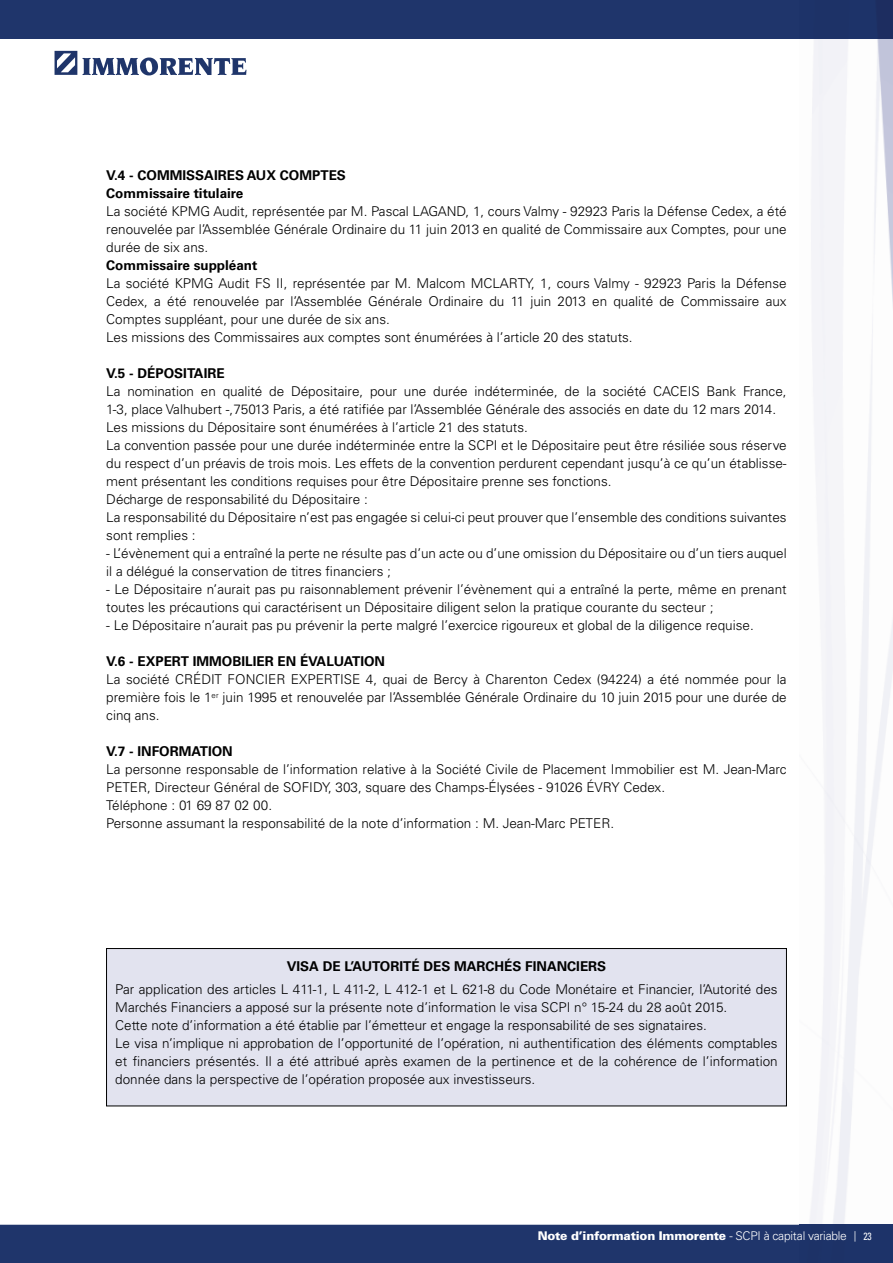
<style>
.page{position:relative;width:893px;height:1263px;background:#fff}
.page>*{position:absolute;margin:0;border:0;box-sizing:border-box;transform-origin:0 0}
.t1{font:300 13.5px/18px "Univers";color:#000}
.t2{font:700 13.5px/18px "Univers";color:#000}
.t3{font:900 12px "Univers";letter-spacing:-.02em;color:#fff}
.s1{font-weight:300}
.s2{font-weight:400;font-stretch:condensed;font-size:10.5px}
</style>
<div class="page">
<img style="left:799px;top:0;width:94px;height:1225px">
<img style="left:54px;top:51px;width:193px;height:25px">
<div style="left:0;top:0;width:799px;height:38px;background:#1f356b"></div>
<div style="left:0;top:1225px;width:893px;height:38px;background:#1f356b"></div>
<div style="left:107px;top:948px;width:679px;height:158px;background:#e2e3ef"></div>
<div style="left:106px;top:948px;width:681px;height:158px;border:1px solid #000"></div>
<p class="t2" style="left:106px;top:167px;width:241px">V.4 - COMMISSAIRES AUX COMPTES<br>Commissaire titulaire</p>
<p class="t1" style="left:106px;top:203px;width:682px;text-align:justify">La société KPMG Audit, représentée par M. Pascal LAGAND, 1, cours Valmy - 92923 Paris la Défense Cedex, a été renouvelée par l’Assemblée Générale Ordinaire du 11 juin 2013 en qualité de Commissaire aux Comptes, pour une durée de six ans.</p>
<p class="t2" style="left:106px;top:257px;width:153px">Commissaire suppléant</p>
<p class="t1" style="left:106px;top:275px;width:682px">La société KPMG Audit FS II, représentée par M. Malcom MCLARTY, 1, cours Valmy - 92923 Paris la Défense Cedex, a été renouvelée par l’Assemblée Générale Ordinaire du 11 juin 2013 en qualité de Commissaire aux Comptes suppléant, pour une durée de six ans.<br>Les missions des Commissaires aux comptes sont énumérées à l’article 20 des statuts.</p>
<p class="t2" style="left:106px;top:365px;width:120px">V.5 - DÉPOSITAIRE</p>
<p class="t1" style="left:106px;top:383px;width:682px">La nomination en qualité de Dépositaire, pour une durée indéterminée, de la société CACEIS Bank France, 1-3, place Valhubert -,75013 Paris, a été ratifiée par l’Assemblée Générale des associés en date du 12 mars 2014.<br>Les missions du Dépositaire sont énumérées à l’article 21 des statuts.<br>La convention passée pour une durée indéterminée entre la SCPI et le Dépositaire peut être résiliée sous réserve du respect d’un préavis de trois mois. Les effets de la convention perdurent cependant jusqu’à ce qu’un établisse&shy;ment présentant les conditions requises pour être Dépositaire prenne ses fonctions.<br>Décharge de responsabilité du Dépositaire :<br>La responsabilité du Dépositaire n’est pas engagée si celui-ci peut prouver que l’ensemble des conditions suivantes sont remplies :</p>
<p class="t1" style="left:106px;top:545px;width:682px">- L’évènement qui a entraîné la perte ne résulte pas d’un acte ou d’une omission du Dépositaire ou d’un tiers auquel il a délégué la conservation de titres financiers ;</p>
<p class="t1" style="left:106px;top:581px;width:682px">- Le Dépositaire n’aurait pas pu raisonnablement prévenir l’évènement qui a entraîné la perte, même en prenant toutes les précautions qui caractérisent un Dépositaire diligent selon la pratique courante du secteur ;</p>
<p class="t1" style="left:106px;top:617px;width:649px">- Le Dépositaire n’aurait pas pu prévenir la perte malgré l’exercice rigoureux et global de la diligence requise.</p>
<p class="t2" style="left:106px;top:653px;width:280px">V.6 - EXPERT IMMOBILIER EN ÉVALUATION</p>
<p class="t1" style="left:106px;top:671px;width:682px;text-align:justify">La société CRÉDIT FONCIER EXPERTISE 4, quai de Bercy à Charenton Cedex (94224) a été nommée pour la première fois le 1<sup>er</sup> juin 1995 et renouvelée par l’Assemblée Générale Ordinaire du 10 juin 2015 pour une durée de cinq ans.</p>
<p class="t2" style="left:106px;top:743px;width:128px">V.7 - INFORMATION</p>
<p class="t1" style="left:106px;top:761px;width:682px">La personne responsable de l’information relative à la Société Civile de Placement Immobilier est M. Jean-Marc PETER, Directeur Général de SOFIDY, 303, square des Champs-Élysées - 91026 ÉVRY Cedex.<br>Téléphone : 01 69 87 02 00.<br>Personne assumant la responsabilité de la note d’information : M. Jean-Marc PETER.</p>
<p class="t2" style="left:287px;top:959px;width:321px">VISA DE L’AUTORITÉ DES MARCHÉS FINANCIERS</p>
<p class="t1" style="left:115px;top:981px;width:664px">Par application des articles L 411-1, L 411-2, L 412-1 et L 621-8 du Code Monétaire et Financier, l’Autorité des Marchés Financiers a apposé sur la présente note d’information le visa SCPI n° 15-24 du 28 août 2015.<br>Cette note d’information a été établie par l’émetteur et engage la responsabilité de ses signataires.<br>Le visa n’implique ni approbation de l’opportunité de l’opération, ni authentification des éléments comptables et financiers présentés. Il a été attribué après examen de la pertinence et de la cohérence de l’information donnée dans la perspective de l’opération proposée aux investisseurs.</p>
<p class="t3" style="left:538px;top:1232px;width:336px">Note d’information Immorente <span class="s1">- SCPI à capital variable</span> <span class="s2">| 23</span></p>
</div>
